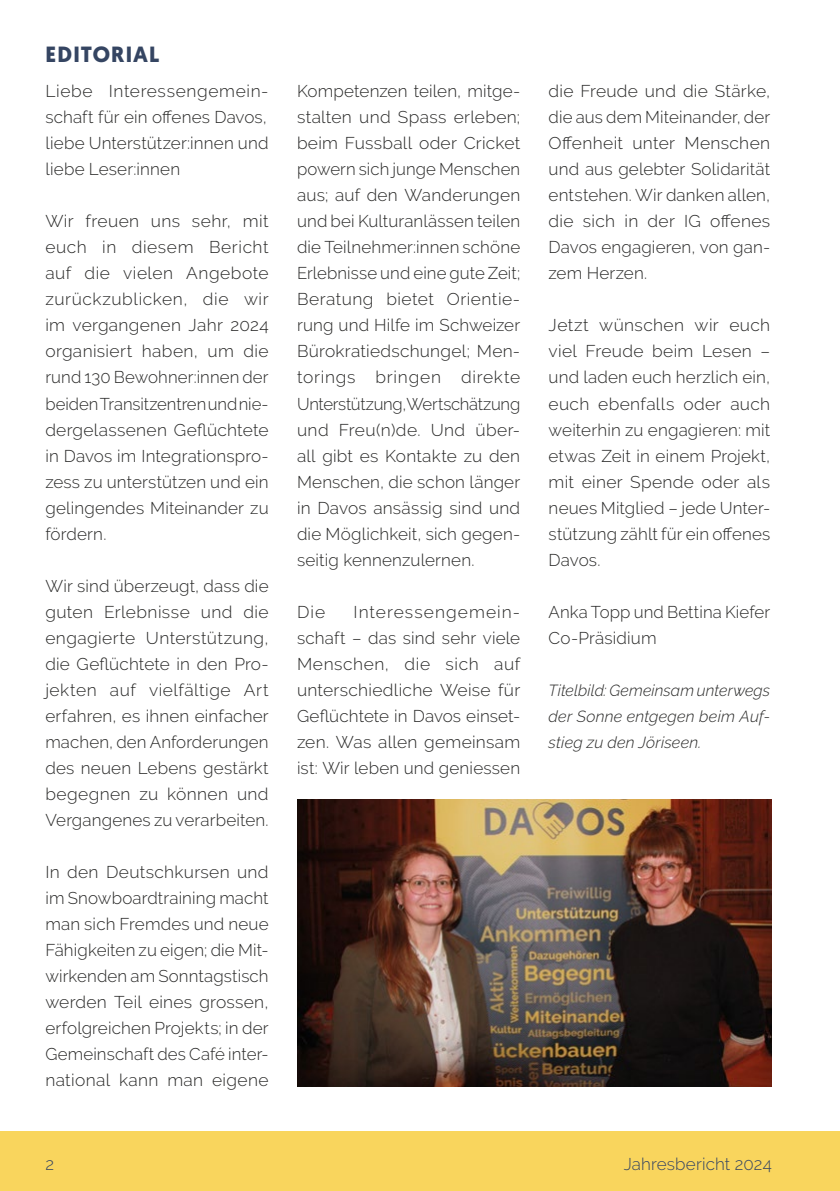
<style>
.page{position:relative;width:840px;height:1191px;background:#fff}
.page>*{position:absolute;margin:0;border:0;box-sizing:border-box;transform-origin:0 0}
.t1{font:700 22px "Geomanist";letter-spacing:.05em;color:#354562}
.t2{font:300 17px/26px "Raleway";letter-spacing:.01em;color:#282827;text-align:justify}
.t3{font:300 17px "Raleway";letter-spacing:.01em;color:#354562}
.t4{font:italic 300 16px/26px "Raleway";letter-spacing:.015em;color:#282827;text-align:justify}
</style>
<div class="page">
<div style="left:0;top:1131px;width:839px;height:60px;background:#f9d55d"></div>
<img style="left:297px;top:799px;width:474px;height:287px">
<p class="t1" style="left:45px;top:39px;width:115px">EDITORIAL</p>
<p class="t2" style="left:45px;top:78px;width:224px">Liebe Interessengemein&shy;schaft für ein offenes Davos, liebe Unterstützer:innen und liebe Leser:innen</p>
<p class="t2" style="left:45px;top:208px;width:225px">Wir freuen uns sehr, mit euch in diesem Bericht auf die vielen Angebote zurückzublicken, die wir im vergangenen Jahr 2024 organisiert haben, um die rund 130 Bewohner:innen der beiden Transitzentren und nie&shy;dergelassenen Geflüchtete in Davos im Integrationspro&shy;zess zu unterstützen und ein gelingendes Miteinander zu fördern.</p>
<p class="t2" style="left:45px;top:572px;width:225px">Wir sind überzeugt, dass die guten Erlebnisse und die engagierte Unterstützung, die Geflüchtete in den Pro&shy;jekten auf vielfältige Art erfahren, es ihnen einfacher machen, den Anforderungen des neuen Lebens gestärkt begegnen zu können und Vergangenes zu verarbeiten.</p>
<p class="t2" style="left:45px;top:858px;width:225px">In den Deutschkursen und im Snowboardtraining macht man sich Fremdes und neue Fähigkeiten zu eigen; die Mit&shy;wirkenden am Sonntagstisch werden Teil eines grossen, erfolgreichen Projekts; in der Gemeinschaft des Café inter&shy;national kann man eigene</p>
<p class="t2" style="left:297px;top:78px;width:225px">Kompetenzen teilen, mitge&shy;stalten und Spass erleben; beim Fussball oder Cricket powern sich junge Menschen aus; auf den Wanderungen und bei Kulturanlässen teilen die Teilnehmer:innen schöne Erlebnisse und eine gute Zeit; Beratung bietet Orientie&shy;rung und Hilfe im Schweizer Bürokratiedschungel; Men&shy;torings bringen direkte Unterstützung, Wertschätzung und Freu(n)de. Und über&shy;all gibt es Kontakte zu den Menschen, die schon länger in Davos ansässig sind und die Möglichkeit, sich gegen&shy;seitig kennenzulernen.</p>
<p class="t2" style="left:297px;top:598px;width:30px">Die</p>
<p class="t2" style="left:297px;top:598px;width:225px;text-indent:56px">Interessengemein&shy;schaft – das sind sehr viele Menschen, die sich auf unterschiedliche Weise für Geflüchtete in Davos einset&shy;zen. Was allen gemeinsam ist: Wir leben und geniessen</p>
<p class="t2" style="left:548px;top:78px;width:223px">die Freude und die Stärke, die aus dem Miteinander, der Offenheit unter Menschen und aus gelebter Solidarität entstehen. Wir danken allen, die sich in der IG offenes Davos engagieren, von gan&shy;zem Herzen.</p>
<p class="t2" style="left:548px;top:312px;width:223px">Jetzt wünschen wir euch viel Freude beim Lesen – und laden euch herzlich ein, euch ebenfalls oder auch weiterhin zu engagieren: mit etwas Zeit in einem Projekt, mit einer Spende oder als neues Mitglied – jede Unter&shy;stützung zählt für ein offenes Davos.</p>
<p class="t2" style="left:548px;top:598px;width:223px">Anka Topp und Bettina Kiefer<br>Co-Präsidium</p>
<p class="t4" style="left:548px;top:677px;width:223px">Titelbild: Gemeinsam unterwegs der Sonne entgegen beim Auf&shy;stieg zu den Jöriseen.</p>
<p class="t3" style="left:45px;top:1153px;width:10px">2</p>
<p class="t3" style="left:623px;top:1153px;width:150px">Jahresbericht 2024</p>
</div>
